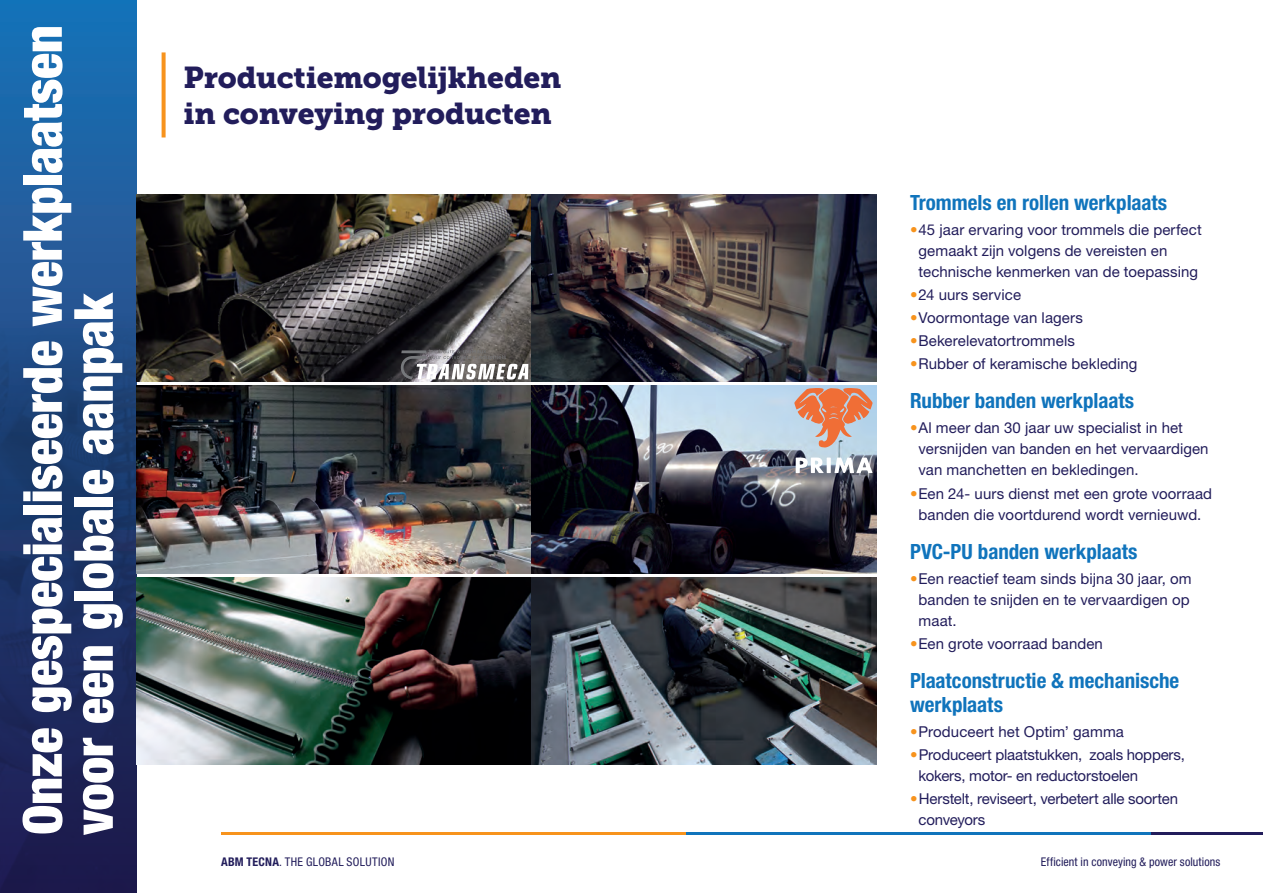
<style>
.page{position:relative;width:1263px;height:893px;background:#fff}
.page>*{position:absolute;margin:0;border:0;box-sizing:border-box;transform-origin:0 0}
.t1{font:900 condensed 54px/51px "Helvetica Neue LT Std";letter-spacing:-.005em;color:#fff}
.t2{font:30px/36px "Museo Slab 900";letter-spacing:-.01em;color:#221d5b}
.t3{font:700 condensed 21px/24px "Helvetica Neue LT Std";color:#1074bc}
.t4{font:15px/21px "Helvetica Neue LT Std";letter-spacing:.005em;color:#221d5b}
.t5{font:15px/21px "Helvetica Neue LT Std";letter-spacing:-.015em;color:#221d5b}
.t6{font:condensed 12px "Helvetica Neue LT Std";letter-spacing:.015em;color:#221d5b}
.s1{font-weight:500;color:#f7931d}
.s2{font-weight:700}
</style>
<div class="page">
<svg style="left:0;top:0;width:136px;height:893px;background:#1d427b"></svg>
<svg style="left:162px;top:52px;width:4px;height:85px"></svg>
<img style="left:136px;top:195px;width:740px;height:187px">
<img style="left:136px;top:386px;width:740px;height:187px">
<img style="left:136px;top:577px;width:740px;height:187px">
<svg style="left:794px;top:388px;width:79px;height:60px;background:#d5a08e"></svg>
<svg style="left:796px;top:458px;width:28px;height:15px"></svg>
<svg style="left:827px;top:458px;width:4px;height:15px"></svg>
<svg style="left:834px;top:458px;width:38px;height:15px"></svg>
<svg style="left:401px;top:349px;width:127px;height:30px"></svg>
<hr style="left:221px;top:833px;width:465px;height:2px;background:#f7931d">
<hr style="left:686px;top:833px;width:465px;height:2px;background:#1074bc">
<hr style="left:1151px;top:833px;width:112px;height:2px;background:#221d5b">
<h1 class="t1" style="left:16px;top:835px;width:811px;rotate:-90deg">Onze gespecialiseerde werkplaatsen voor een globale aanpak</h1>
<h2 class="t2" style="left:183px;top:60px;width:380px">Productiemogelijkheden in conveying producten</h2>
<h3 class="t3" style="left:910px;top:190px;width:259px">Trommels en rollen werkplaats</h3>
<p class="t4" style="left:918px;top:219px;width:285px;text-indent:-9px"><span class="s1">•</span>45 jaar ervaring voor trommels die perfect gemaakt zijn volgens de vereisten en technische kenmerken van de toepassing</p>
<p class="t4" style="left:910px;top:284px;width:113px"><span class="s1">•</span>24 uurs service</p>
<p class="t4" style="left:910px;top:307px;width:174px"><span class="s1">•</span>Voormontage van lagers</p>
<p class="t4" style="left:910px;top:330px;width:166px"><span class="s1">•</span>Bekerelevatortrommels</p>
<p class="t4" style="left:910px;top:353px;width:229px"><span class="s1">•</span>Rubber of keramische bekleding</p>
<h3 class="t3" style="left:910px;top:388px;width:226px">Rubber banden werkplaats</h3>
<p class="t4" style="left:918px;top:417px;width:292px;text-indent:-9px"><span class="s1">•</span>Al meer dan 30 jaar uw specialist in het versnijden van banden en het vervaardigen van manchetten en bekledingen.</p>
<p class="t4" style="left:910px;top:483px;width:304px;text-align:center"><span class="s1">•</span>Een 24- uurs dienst met een grote voorraad banden die voortdurend wordt vernieuwd.</p>
<h3 class="t3" style="left:910px;top:539px;width:229px">PVC-PU banden werkplaats</h3>
<p class="t4" style="left:918px;top:568px;width:275px;text-indent:-9px"><span class="s1">•</span>Een reactief team sinds bijna 30 jaar, om banden te snijden en te vervaardigen op maat.</p>
<p class="t4" style="left:910px;top:633px;width:194px"><span class="s1">•</span>Een grote voorraad banden</p>
<h3 class="t3" style="left:910px;top:668px;width:271px">Plaatconstructie &amp; mechanische werkplaats</h3>
<p class="t4" style="left:910px;top:721px;width:215px"><span class="s1">•</span>Produceert het Optim’ gamma</p>
<p class="t5" style="left:918px;top:744px;width:268px;text-indent:-9px"><span class="s1">•</span>Produceert plaatstukken, zoals hoppers, kokers, motor- en reductorstoelen</p>
<p class="t5" style="left:918px;top:788px;width:261px;text-indent:-9px"><span class="s1">•</span>Herstelt, reviseert, verbetert alle soorten conveyors</p>
<p class="t6" style="left:221px;top:855px;width:175px"><span class="s2">ABM TECNA</span>. THE GLOBAL SOLUTION</p>
<p class="t6" style="left:1041px;top:855px;width:181px">Efficient in conveying &amp; power solutions</p>
</div>
